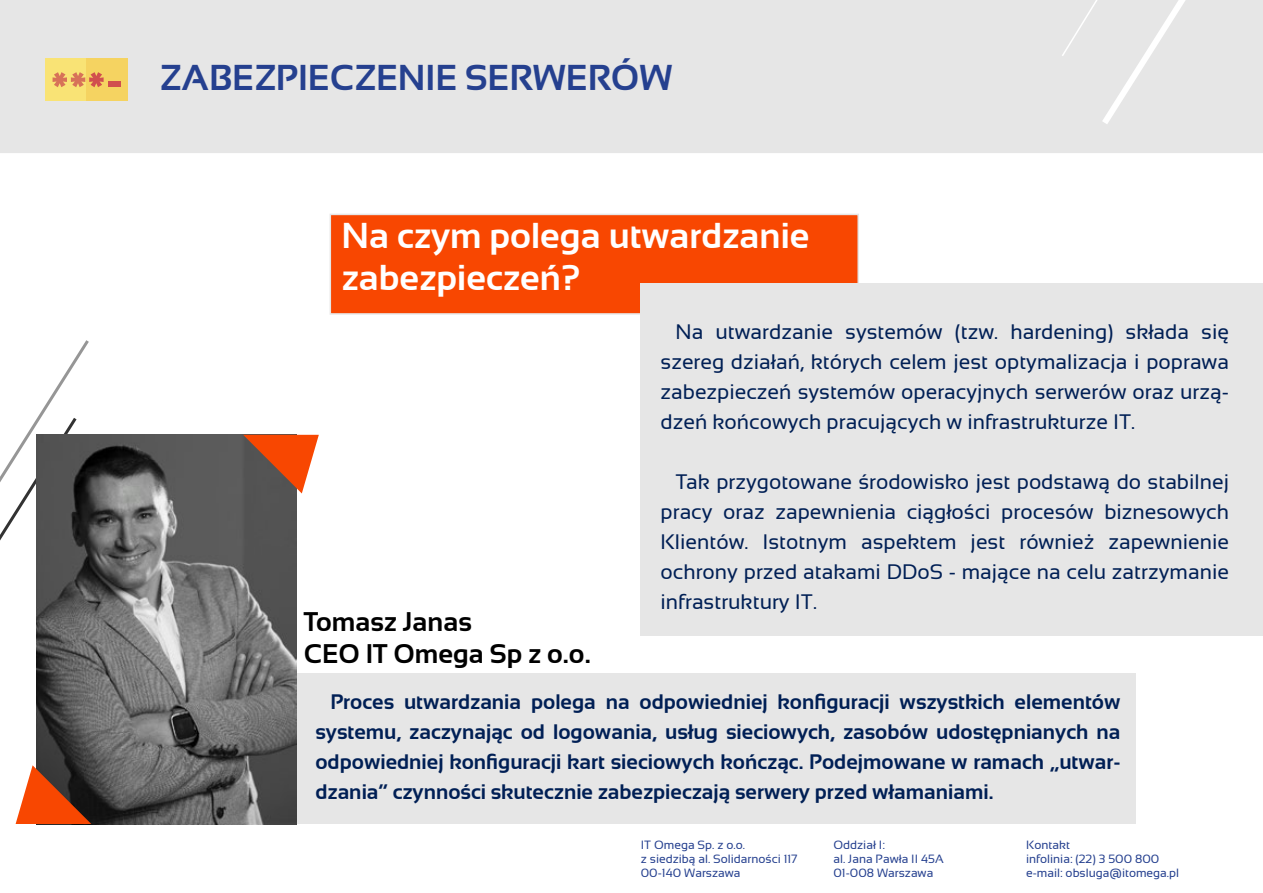
<style>
.page{position:relative;width:1263px;height:893px;background:#fff}
.page>*{position:absolute;margin:0;border:0;box-sizing:border-box;transform-origin:0 0}
.t1{font:700 36px/42px "Sansation";color:#fff}
.t2{font:700 36px "Sansation";color:#25408f}
.t3{font:700 27px/32.4px "Sansation";color:#000}
.t4{font:21px/30px "Sansation";color:#001f55;text-align:justify}
.t5{font:700 21px/30px "Sansation";color:#001f55;text-align:justify}
.t6{font:12px/14.4px "Sansation";color:#25408f}
</style>
<div class="page">
<div style="left:330px;top:214px;width:529px;height:101px;background:#f84701;border:2px solid #e6e6e6"></div>
<div style="left:0;top:0;width:1262px;height:153px;background:#e6e6e6"></div>
<div style="left:640px;top:283px;width:623px;height:353px;background:#e6e6e6"></div>
<div style="left:1060px;top:0;width:171px;height:131px;background:#e6e6e6"></div>
<svg style="left:0;top:340px;width:92px;height:270px"></svg>
<div style="left:45px;top:59px;width:83px;height:42px;background:#f9e375"></div>
<div style="left:87px;top:59px;width:41px;height:42px;background:#f5d361"></div>
<svg style="left:53px;top:72px;width:51px;height:15px"></svg>
<div style="left:109px;top:82px;width:12px;height:5px;background:#d14f4e"></div>
<div style="left:286px;top:673px;width:849px;height:151px;background:#e6e6e6"></div>
<img style="left:37px;top:435px;width:259px;height:389px">
<svg style="left:16px;top:765px;width:75px;height:59px;background:#a74e2b"></svg>
<svg style="left:243px;top:435px;width:76px;height:58px;background:#b9603d"></svg>
<svg style="left:1262px;top:0;width:1px;height:153px"></svg>
<h1 class="t2" style="left:160px;top:57px;width:515px">ZABEZPIECZENIE SERWERÓW</h1>
<h1 class="t1" style="left:341px;top:215px;width:469px">Na czym polega utwardzanie zabezpieczeń?</h1>
<p class="t4" style="left:660px;top:316px;width:570px;text-indent:15px">Na utwardzanie systemów (tzw. hardening) składa się szereg działań, których celem jest optymalizacja i poprawa zabezpieczeń systemów operacyjnych serwerów oraz urzą&shy;dzeń końcowych pracujących w infrastrukturze IT.</p>
<p class="t3" style="left:304px;top:605px;width:289px">Tomasz Janas<br>CEO IT Omega Sp z o.o.</p>
<p class="t4" style="left:660px;top:466px;width:570px;text-indent:15px">Tak przygotowane środowisko jest podstawą do stabilnej pracy oraz zapewnienia ciągłości procesów biznesowych Klientów. Istotnym aspektem jest również zapewnienie ochrony przed atakami DDoS - mające na celu zatrzymanie infrastruktury IT.</p>
<p class="t5" style="left:315px;top:687px;width:807px;text-indent:15px">Proces utwardzania polega na odpowiedniej konfiguracji wszystkich elementów systemu, zaczynając od logowania, usług sieciowych, zasobów udostępnianych na odpowiedniej konfiguracji kart sieciowych kończąc. Podejmowane w ramach „utwar&shy;dzania” czynności skutecznie zabezpieczają serwery przed włamaniami.</p>
<p class="t6" style="left:641px;top:837px;width:158px">IT Omega Sp. z o.o.<br>z siedzibą al. Solidarności 117<br>00-140 Warszawa</p>
<p class="t6" style="left:833px;top:837px;width:112px">Oddział I:<br>al. Jana Pawła II 45A<br>01-008 Warszawa</p>
<p class="t6" style="left:1026px;top:837px;width:154px">Kontakt<br>infolinia: (22) 3 500 800 e-mail: obsluga@itomega.pl</p>
</div>
